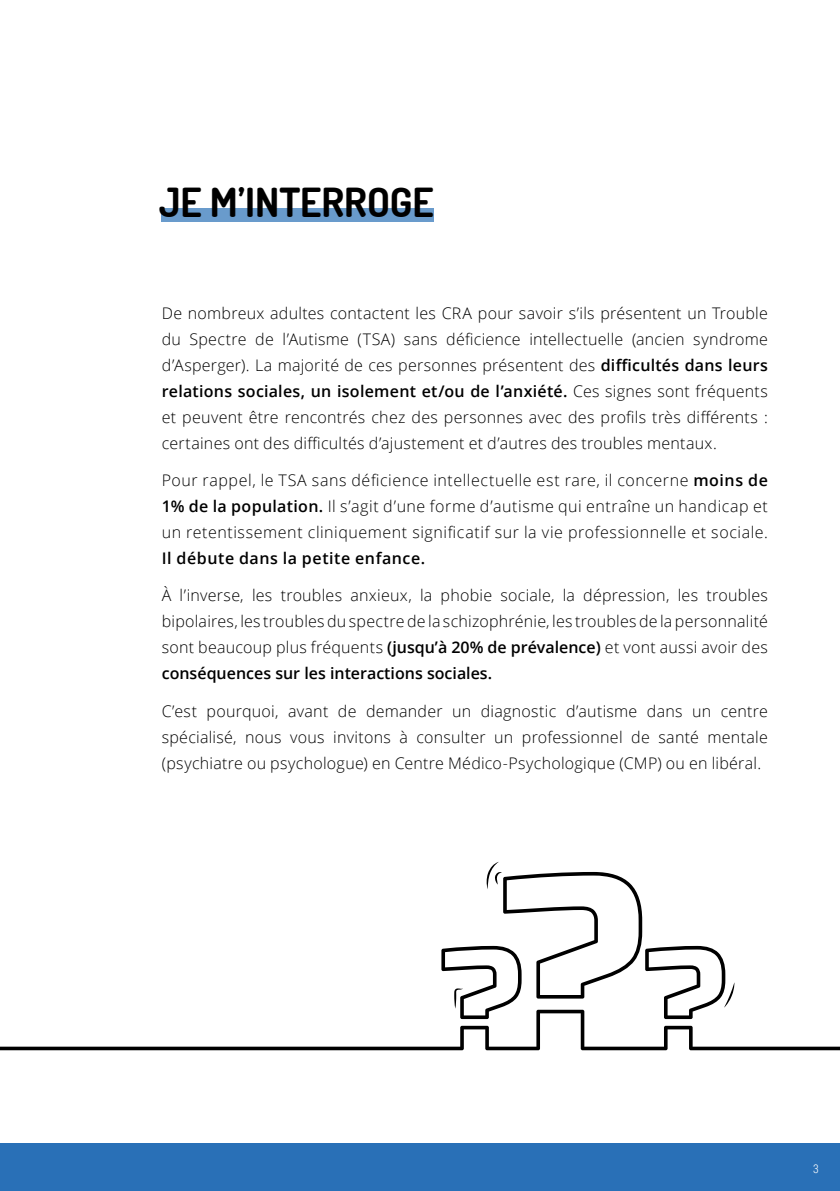
<style>
.page{position:relative;width:840px;height:1191px;background:#fff}
.page>*{position:absolute;margin:0;border:0;box-sizing:border-box;transform-origin:0 0}
.t1{font:200 40px "Dosis";color:#000}
.t2{font:300 16px/26px "Open Sans";letter-spacing:.015em;color:#000;text-align:justify}
.t3{font:600 16px "Open Sans";letter-spacing:.035em;color:#000}
.t4{font:300 12px "Roboto Condensed";color:#fff}
.s1{font-weight:600}
</style>
<div class="page">
<div style="left:0;top:1143px;width:839px;height:48px;background:#2970b7"></div>
<div style="left:162px;top:208px;width:271px;height:14px;background:#699bcc"></div>
<svg style="left:0;top:861px;width:839px;height:189px"></svg>
<h1 class="t1" style="left:159px;top:175px;width:276px">JE M’INTERROGE</h1>
<p class="t2" style="left:162px;top:299px;width:607px">De nombreux adultes contactent les CRA pour savoir s’ils présentent un Trouble du Spectre de l’Autisme (TSA) sans déficience intellectuelle (ancien syndrome d’Asperger). La majorité de ces personnes présentent des <span class="s1">difficultés dans leurs relations sociales, un isolement et/ou de l’anxiété.</span> Ces signes sont fréquents et peuvent être rencontrés chez des personnes avec des profils très différents : certaines ont des difficultés d’ajustement et d’autres des troubles mentaux.</p>
<p class="t2" style="left:162px;top:466px;width:607px">Pour rappel, le TSA sans déficience intellectuelle est rare, il concerne <span class="s1">moins de 1% de la population.</span> Il s’agit d’une forme d’autisme qui entraîne un handicap et un retentissement cliniquement significatif sur la vie professionnelle et sociale.</p>
<p class="t3" style="left:162px;top:547px;width:265px">Il débute dans la petite enfance.</p>
<p class="t2" style="left:162px;top:582px;width:607px">À l’inverse, les troubles anxieux, la phobie sociale, la dépression, les troubles bipolaires, les troubles du spectre de la schizophrénie, les troubles de la personnalité sont beaucoup plus fréquents <span class="s1">(jusqu’à 20% de prévalence)</span> et vont aussi avoir des <span class="s1">conséquences sur les interactions sociales.</span></p>
<p class="t2" style="left:162px;top:697px;width:607px">C’est pourquoi, avant de demander un diagnostic d’autisme dans un centre spécialisé, nous vous invitons à consulter un professionnel de santé mentale (psychiatre ou psychologue) en Centre Médico-Psychologique (CMP) ou en libéral.</p>
<p class="t4" style="left:812px;top:1160px;width:7px">3</p>
</div>
